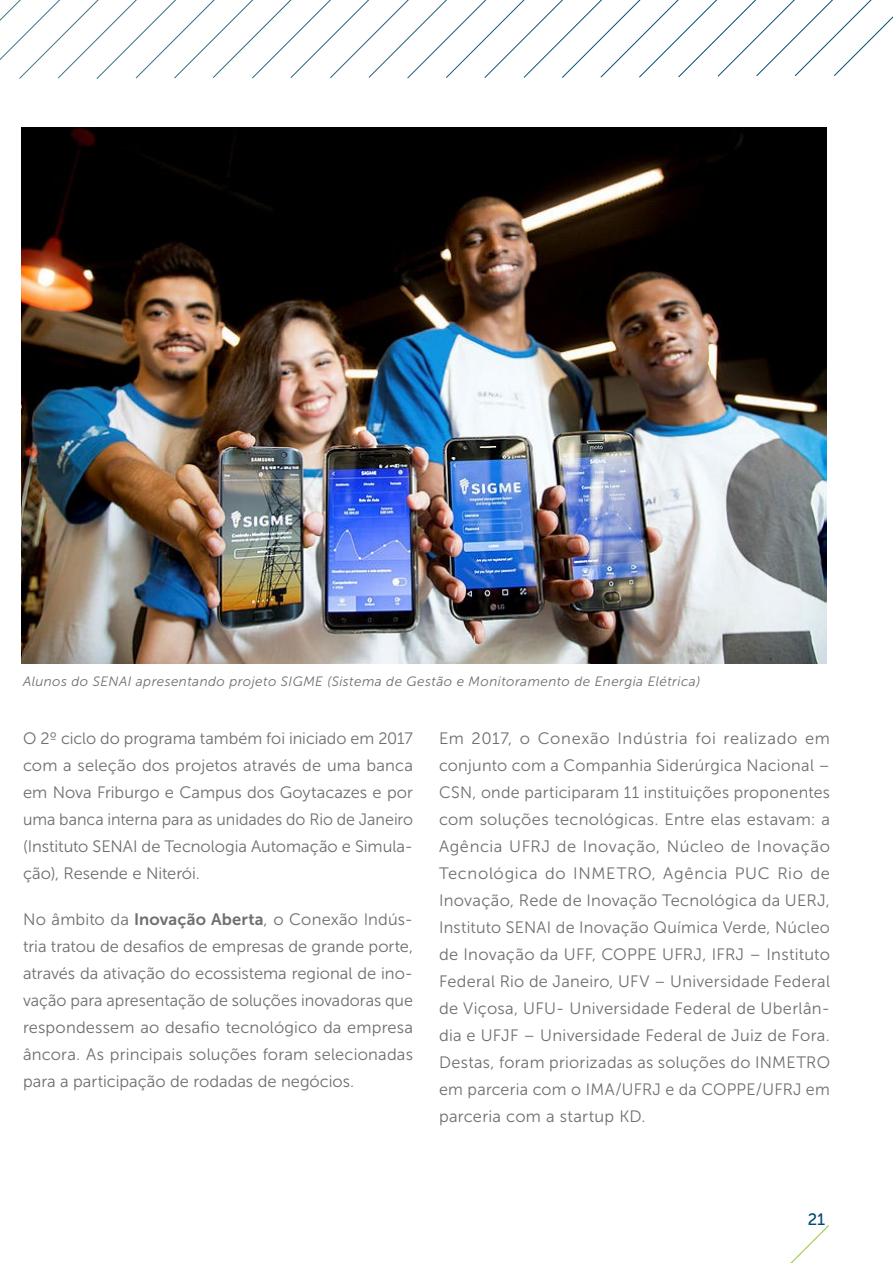
<style>
.page{position:relative;width:893px;height:1263px;background:#fff}
.page>*{position:absolute;margin:0;border:0;box-sizing:border-box;transform-origin:0 0}
.t1{font:16.5px/27px "Museo Sans 300";color:#6d6e71;text-align:justify}
.t2{font:16.5px "Museo Sans 500";color:#004c73}
.t3{font:italic 13.5px "Museo Sans 300";letter-spacing:.03em;color:#6d6e71}
.s1{font-family:"Museo Sans 700"}
</style>
<div class="page">
<svg style="left:0;top:0;width:893px;height:79px"></svg>
<svg style="left:790px;top:1225px;width:39px;height:38px"></svg>
<img style="left:22px;top:128px;width:804px;height:535px">
<p class="t3" style="left:23px;top:674px;width:679px">Alunos do SENAI apresentando projeto SIGME (Sistema de Gestão e Monitoramento de Energia Elétrica)</p>
<p class="t1" style="left:23px;top:725px;width:391px">O 2º ciclo do programa também foi iniciado em 2017 com a seleção dos projetos através de uma banca em Nova Friburgo e Campus dos Goytacazes e por uma banca interna para as unidades do Rio de Janeiro (Instituto SENAI de Tecnologia Automação e Simula&shy;ção), Resende e Niterói.</p>
<p class="t1" style="left:23px;top:906px;width:391px">No âmbito da <span class="s1">Inovação Aberta</span>, o Conexão Indús&shy;tria tratou de desafios de empresas de grande porte, através da ativação do ecossistema regional de ino&shy;vação para apresentação de soluções inovadoras que respondessem ao desafio tecnológico da empresa âncora. As principais soluções foram selecionadas para a participação de rodadas de negócios.</p>
<p class="t1" style="left:439px;top:725px;width:393px">Em 2017, o Conexão Indústria foi realizado em conjunto com a Companhia Siderúrgica Nacional – CSN, onde participaram 11 instituições proponentes com soluções tecnológicas. Entre elas estavam: a Agência UFRJ de Inovação, Núcleo de Inovação Tecnológica do INMETRO, Agência PUC Rio de Inovação, Rede de Inovação Tecnológica da UERJ, Instituto SENAI de Inovação Química Verde, Núcleo de Inovação da UFF, COPPE UFRJ, IFRJ – Instituto Federal Rio de Janeiro, UFV – Universidade Federal de Viçosa, UFU- Universidade Federal de Uberlân&shy;dia e UFJF – Universidade Federal de Juiz de Fora.<br>Destas, foram priorizadas as soluções do INMETRO em parceria com o IMA/UFRJ e da COPPE/UFRJ em parceria com a startup KD.</p>
<p class="t2" style="left:808px;top:1211px;width:19px">21</p>
</div>
